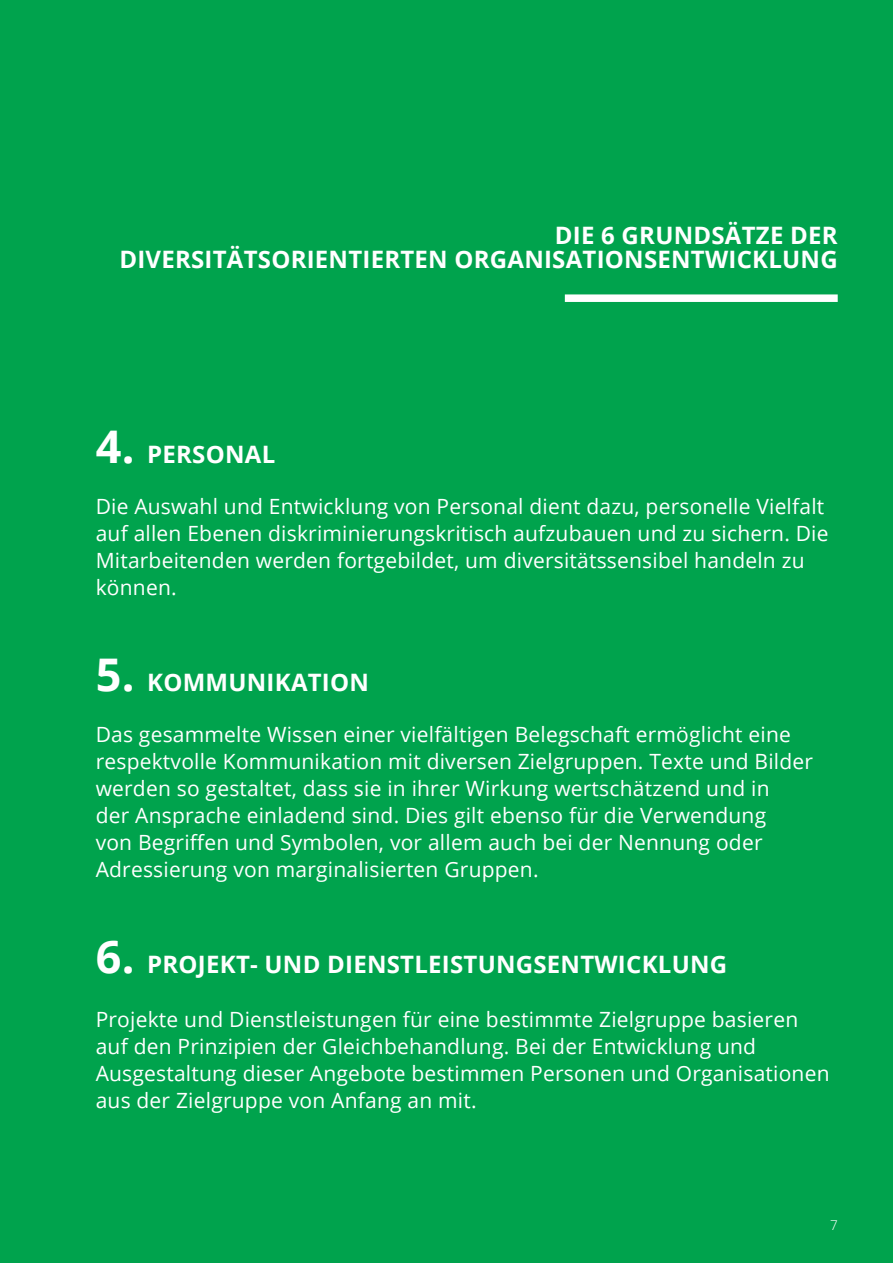
<style>
.page{position:relative;width:893px;height:1263px;background:#00a34d}
.page>*{position:absolute;margin:0;border:0;box-sizing:border-box;transform-origin:0 0}
.t1{font:700 24px/24px "Open Sans";letter-spacing:.01em;color:#fff;text-align:right}
.t2{font:21px/27px "Open Sans";letter-spacing:.01em;color:#fff}
.t3{font:300 13.5px "Open Sans";color:#fff}
.s1{font-size:45px}
</style>
<div class="page">
<div style="left:565px;top:294px;width:273px;height:8px;background:#fff"></div>
<p class="t1" style="left:119px;top:222px;width:720px">DI E 6 GRUNDSÄTZE DER<br>DIVERSITÄTSORI ENTI ERTEN ORGANISATIONSENTWICKLUNG</p>
<p class="t1" style="left:96px;top:442px;width:165px"><span class="s1">4.</span> PERSONAL</p>
<p class="t2" style="left:96px;top:492px;width:734px">Die Auswahl und Entwicklung von Personal dient dazu, personelle Vielfalt auf allen Ebenen diskriminierungskritisch aufzubauen und zu sichern. Die Mitarbeitenden werden fortgebildet, um diversitätssensibel handeln zu können.</p>
<p class="t1" style="left:96px;top:670px;width:275px"><span class="s1">5.</span> KOMMUNIKATION</p>
<p class="t2" style="left:96px;top:720px;width:719px">Das gesammelte Wissen einer vielfältigen Belegschaft ermöglicht eine respektvolle Kommunikation mit diversen Zielgruppen. Texte und Bilder werden so gestaltet, dass sie in ihrer Wirkung wertschätzend und in<br>der Ansprache einladend sind. Dies gilt ebenso für die Verwendung<br>von Begriffen und Symbolen, vor allem auch bei der Nennung oder Adressierung von marginalisierten Gruppen.</p>
<p class="t1" style="left:96px;top:952px;width:629px"><span class="s1">6.</span> PROJEKT- UND DI ENSTLEISTUNGSENTWICKLUNG</p>
<p class="t2" style="left:96px;top:1005px;width:735px">Projekte und Dienstleistungen für eine bestimmte Zielgruppe basieren auf den Prinzipien der Gleichbehandlung. Bei der Entwicklung und Ausgestaltung dieser Angebote bestimmen Personen und Organisationen aus der Zielgruppe von Anfang an mit.</p>
<p class="t3" style="left:830px;top:1216px;width:9px">7</p>
</div>
